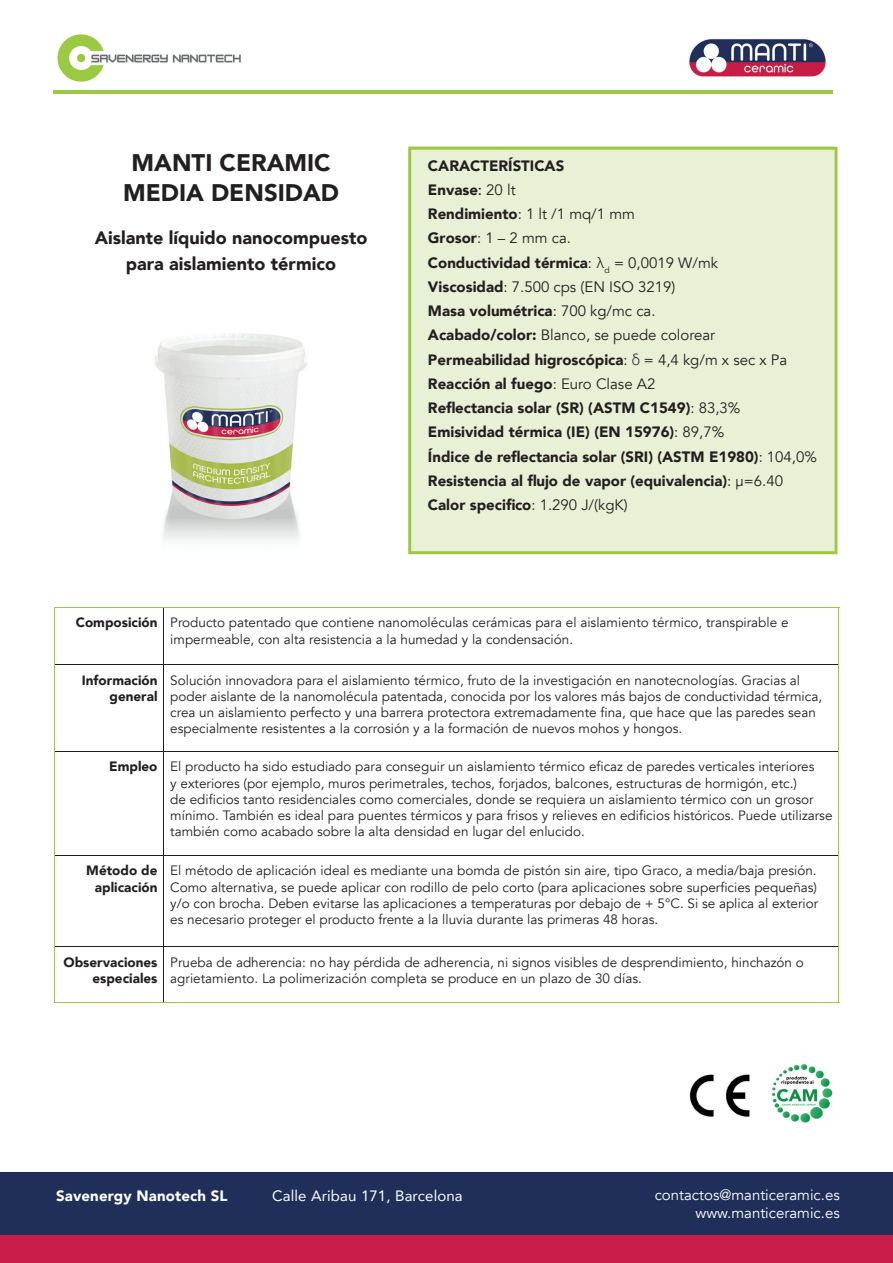
<style>
.page{position:relative;width:893px;height:1263px;background:#fff}
.page>*{position:absolute;margin:0;border:0;box-sizing:border-box;transform-origin:0 0}
.t1{font:900 24px/30px "Avenir";color:#231f20;text-align:center}
.t2{font:900 18px/25.5px "Avenir";color:#231f20;text-align:center}
.t3{font:900 15px/24.3px "Avenir";color:#231f20}
.t4{font:15px/18px "Avenir";color:#fff;text-align:right}
.t5{font:15px "Avenir LT Std";color:#231f20}
.t6{font:15px "Avenir";letter-spacing:.01em;color:#fff}
.t7{font:900 15px "Avenir";letter-spacing:.01em;color:#fff}
.t8{font:13.5px/16.2px "Avenir";color:#231f20}
.t9{font:900 13.5px/16.2px "Avenir";color:#231f20;text-align:right}
.s1{font-weight:500}
.s2{font-weight:400}
.s3{font-family:"Roboto";font-weight:300}
.s4{font-family:"Avenir";font-weight:900}
.s5{font-family:"Avenir"}
.s6{font-family:"Avenir LT Std";font-weight:400}
.s7{font-weight:900}
</style>
<div class="page">
<img style="left:54px;top:34px;width:190px;height:57px">
<hr style="left:164px;top:608px;width:1px;height:57px;background:#231f20">
<hr style="left:55px;top:665px;width:109px;height:1px;background:#231f20">
<hr style="left:164px;top:665px;width:675px;height:1px;background:#231f20">
<hr style="left:164px;top:665px;width:1px;height:86px;background:#231f20">
<hr style="left:55px;top:751px;width:109px;height:1px;background:#231f20">
<hr style="left:164px;top:751px;width:675px;height:1px;background:#231f20">
<hr style="left:164px;top:752px;width:1px;height:103px;background:#231f20">
<hr style="left:55px;top:855px;width:109px;height:1px;background:#231f20">
<hr style="left:164px;top:855px;width:675px;height:1px;background:#231f20">
<hr style="left:164px;top:856px;width:1px;height:90px;background:#231f20">
<hr style="left:55px;top:946px;width:109px;height:1px;background:#231f20">
<hr style="left:164px;top:946px;width:675px;height:1px;background:#231f20">
<hr style="left:164px;top:947px;width:1px;height:55px;background:#231f20">
<hr style="left:54px;top:607px;width:110px;height:1px;background:#9cc842">
<hr style="left:54px;top:608px;width:1px;height:57px;background:#9cc842">
<hr style="left:164px;top:607px;width:675px;height:1px;background:#9cc842">
<hr style="left:839px;top:608px;width:1px;height:57px;background:#9cc842">
<hr style="left:54px;top:665px;width:1px;height:86px;background:#9cc842">
<hr style="left:839px;top:665px;width:1px;height:86px;background:#9cc842">
<hr style="left:54px;top:751px;width:1px;height:104px;background:#9cc842">
<hr style="left:839px;top:751px;width:1px;height:104px;background:#9cc842">
<hr style="left:54px;top:855px;width:1px;height:92px;background:#9cc842">
<hr style="left:839px;top:855px;width:1px;height:92px;background:#9cc842">
<hr style="left:54px;top:947px;width:1px;height:55px;background:#9cc842">
<hr style="left:839px;top:947px;width:1px;height:55px;background:#9cc842">
<hr style="left:54px;top:1002px;width:110px;height:1px;background:#9cc842">
<hr style="left:164px;top:1002px;width:675px;height:1px;background:#9cc842">
<img style="left:689px;top:39px;width:137px;height:38px">
<div style="left:408px;top:147px;width:429px;height:407px;background:#e8f1d5"></div>
<hr style="left:54px;top:91px;width:779px;height:3px;background:#9cc842">
<div style="left:0;top:1172px;width:893px;height:63px;background:#202f5a"></div>
<div style="left:0;top:1235px;width:893px;height:28px;background:#c71d48"></div>
<img style="left:154px;top:333px;width:153px;height:208px">
<img style="left:689px;top:1074px;width:61px;height:43px">
<img style="left:771px;top:1064px;width:62px;height:59px">
<h1 class="t1" style="left:123px;top:147px;width:217px">MANTI CERAMIC<br>MEDIA DENSIDAD</h1>
<h2 class="t2" style="left:95px;top:225px;width:274px">Aislante líquido nanocompuesto para aislamiento térmico</h2>
<p class="t3" style="left:428px;top:153px;width:292px">CARACTERÍSTICAS<br>Envase<span class="s1">:</span> <span class="s2">20 lt<br></span>Rendimiento<span class="s2">: 1 lt /1 mq/1 mm<br></span>Grosor<span class="s2">: 1 – 2 mm ca.<br></span>Conductividad térmica<span class="s2">:</span> <span class="s3">λ</span><sub>d</sub> <span class="s2">= 0,0019 W/mk</span></p>
<p class="t5" style="left:428px;top:278px;width:249px"><span class="s4">Viscosidad</span><span class="s5">:</span> 7.500 <span class="s5">cps</span> (EN ISO 3219)</p>
<p class="t3" style="left:428px;top:298px;width:391px">Masa volumétrica<span class="s2">:</span> <span class="s6">700</span> <span class="s2">kg/mc ca.<br></span>Acabado/color: <span class="s2">Blanco, se puede colorear </span>Permeabilidad higroscópica<span class="s2">:</span> <span class="s3">δ</span> <span class="s2">= 4,4 kg/m x sec x Pa </span>Reacción al fuego<span class="s2">: Euro Clase A2<br></span>Refl ectancia solar (SR) (ASTM C1549)<span class="s2">: 83,3% </span>Emisividad térmica (IE) (EN 15976)<span class="s2">: 89,7%<br></span>Índice de reflectancia solar (SRI) (ASTM E1980)<span class="s2">: 104,0% </span>Resistencia al fl ujo de vapor (equivalencia)<span class="s2">: µ=6.40<br></span>Calor specifi co<span class="s2">: 1.290 J/(kgK)</span></p>
<p class="t8" style="left:170px;top:615px;width:620px;text-indent:-94px"><span class="s7">Composición</span> Producto patentado que contiene nanomoléculas cerámicas para el aislamiento térmico, transpirable e impermeable, con alta resistencia a la humedad y la condensación.</p>
<p class="t9" style="left:82px;top:672px;width:77px">Información general</p>
<p class="t8" style="left:170px;top:672px;width:653px">Solución innovadora para el aislamiento térmico, fruto de la investigación en nanotecnologías. Gracias al poder aislante de la nanomolécula patentada, conocida por los valores más bajos de conductividad térmica, crea un aislamiento perfecto y una barrera protectora extremadamente fina, que hace que las paredes sean especialmente resistentes a la corrosión y a la formación de nuevos mohos y hongos.</p>
<p class="t8" style="left:170px;top:759px;width:664px;text-indent:-61px"><span class="s7">Empleo</span> El producto ha sido estudiado para conseguir un aislamiento térmico eficaz de paredes verticales interiores<br>y exteriores (por ejemplo, muros perimetrales, techos, forjados, balcones, estructuras de hormigón, etc.)<br>de edificios tanto residenciales como comerciales, donde se requiera un aislamiento térmico con un grosor mínimo. También es ideal para puentes térmicos y para frisos y relieves en edificios históricos. Puede utilizarse también como acabado sobre la alta densidad en lugar del enlucido.</p>
<p class="t9" style="left:86px;top:862px;width:73px">Método de aplicación</p>
<p class="t8" style="left:170px;top:863px;width:649px">El método de aplicación ideal es mediante una bomda de pistón sin aire, tipo Graco, a media/baja presión.<br>Como alternativa, se puede aplicar con rodillo de pelo corto (para aplicaciones sobre superficies pequeñas) y/o con brocha. Deben evitarse las aplicaciones a temperaturas por debajo de + 5°C. Si se aplica al exterior es necesario proteger el producto frente a la lluvia durante las primeras 48 horas.</p>
<p class="t9" style="left:64px;top:953px;width:95px">Observaciones especiales</p>
<p class="t8" style="left:170px;top:954px;width:635px">Prueba de adherencia: no hay pérdida de adherencia, ni signos visibles de desprendimiento, hinchazón o agrietamiento. La polimerización completa se produce en un plazo de 30 días.</p>
<p class="t7" style="left:56px;top:1183px;width:173px">Savenergy Nanotech SL</p>
<p class="t6" style="left:272px;top:1184px;width:192px">Calle Aribau 171, Barcelona</p>
<p class="t4" style="left:655px;top:1186px;width:187px">contactos@manticeramic.es www.manticeramic.es</p>
</div>
